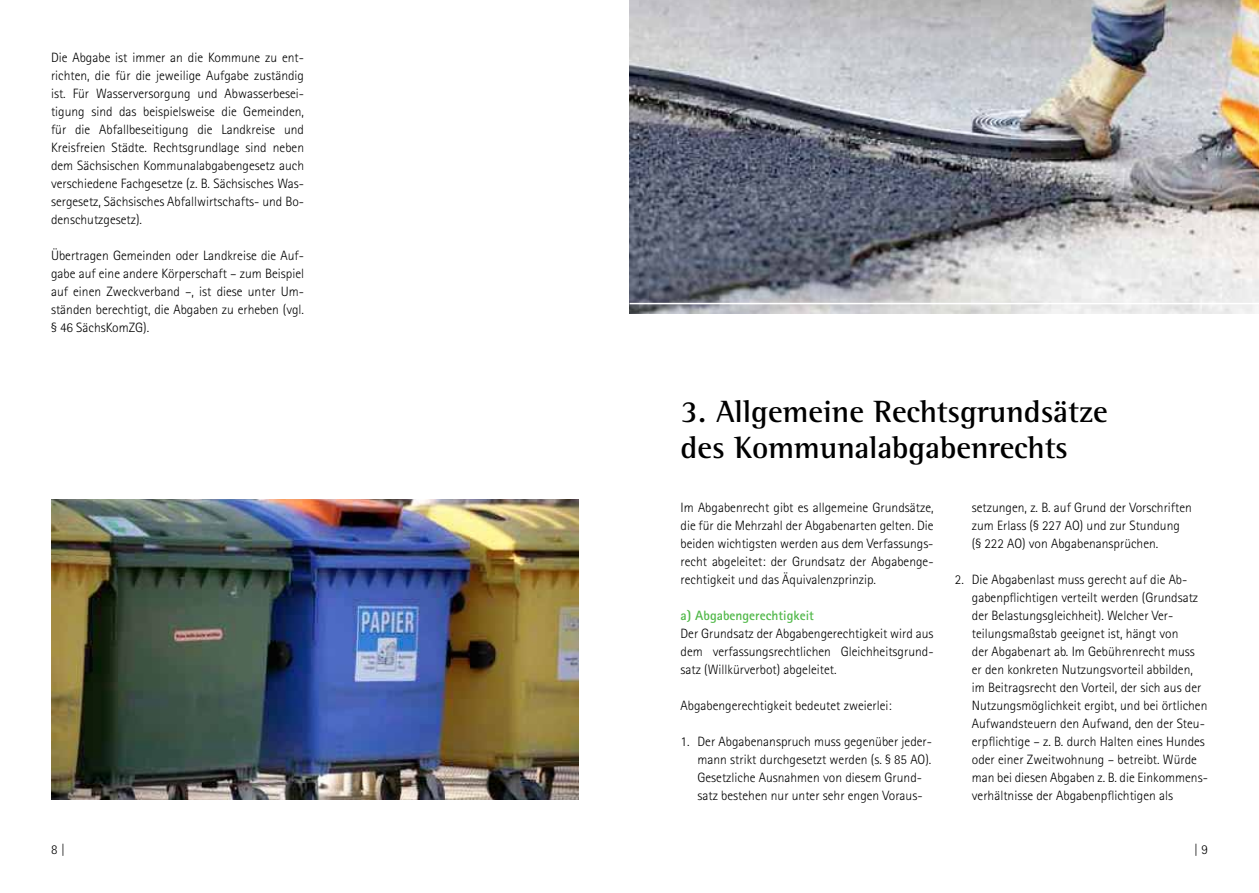
<style>
.page{position:relative;width:1259px;height:893px;background:#fff}
.page>*{position:absolute;margin:0;border:0;box-sizing:border-box;transform-origin:0 0}
.t1{font:700 31.5px/36px "Rotis Semi Serif";color:#000}
.t2{font:300 13.5px/18px "Rotis Sans Serif";color:#000;text-align:justify}
.t3{font:700 13.5px "Rotis Sans Serif";color:#50b848}
</style>
<div class="page">
<img style="left:629px;top:0;width:630px;height:314px">
<hr style="left:629px;top:303px;width:630px;height:1px;background:#fff">
<img style="left:51px;top:500px;width:527px;height:300px">
<p class="t2" style="left:51px;top:48px;width:254px">Die Abgabe ist immer an die Kommune zu ent&shy;richten, die für die jeweilige Aufgabe zuständig ist. Für Wasserversorgung und Abwasserbesei&shy;tigung sind das beispielsweise die Gemeinden, für die Abfallbeseitigung die Landkreise und Kreisfreien Städte. Rechtsgrundlage sind neben dem Sächsischen Kommunalabgabengesetz auch verschiedene Fachgesetze (z. B. Sächsisches Was&shy;sergesetz, Sächsisches Abfallwirtschafts- und Bo&shy;denschutzgesetz).</p>
<p class="t2" style="left:51px;top:246px;width:255px">Übertragen Gemeinden oder Landkreise die Auf&shy;gabe auf eine andere Körperschaft – zum Beispiel auf einen Zweckverband –, ist diese unter Um&shy;ständen berechtigt, die Abgaben zu erheben (vgl. § 46 SächsKomZG).</p>
<h1 class="t1" style="left:680px;top:393px;width:429px">3. Allgemeine Rechtsgrundsätze des Kommunalabgabenrechts</h1>
<p class="t2" style="left:680px;top:498px;width:254px">Im Abgabenrecht gibt es allgemeine Grundsätze, die für die Mehrzahl der Abgabenarten gelten. Die beiden wichtigsten werden aus dem Verfassungs&shy;recht abgeleitet: der Grundsatz der Abgabenge&shy;rechtigkeit und das Äquivalenzprinzip.</p>
<p class="t3" style="left:680px;top:606px;width:135px">a) Abgabengerechtigkeit</p>
<p class="t2" style="left:680px;top:624px;width:254px">Der Grundsatz der Abgabengerechtigkeit wird aus dem verfassungsrechtlichen Gleichheitsgrund&shy;satz (Willkürverbot) abgeleitet.</p>
<p class="t2" style="left:680px;top:696px;width:213px">Abgabengerechtigkeit bedeutet zweierlei:</p>
<p class="t2" style="left:697px;top:732px;width:236px;text-align:left;text-indent:-17px">1. Der Abgabenanspruch muss gegenüber jeder&shy;mann strikt durchgesetzt werden (s. § 85 AO).<br>Gesetzliche Ausnahmen von diesem Grund&shy;satz bestehen nur unter sehr engen Voraus-</p>
<p class="t2" style="left:972px;top:498px;width:221px;text-align:left">setzungen, z. B. auf Grund der Vorschriften zum Erlass (§ 227 AO) und zur Stundung (§ 222 AO) von Abgabenansprüchen.</p>
<p class="t2" style="left:972px;top:570px;width:237px;text-align:left;text-indent:-17px">2. Die Abgabenlast muss gerecht auf die Ab&shy;gabenpflichtigen verteilt werden (Grundsatz der Belastungsgleichheit). Welcher Ver&shy;teilungsmaßstab geeignet ist, hängt von<br>der Abgabenart ab. Im Gebührenrecht muss er den konkreten Nutzungsvorteil abbilden, im Beitragsrecht den Vorteil, der sich aus der Nutzungsmöglichkeit ergibt, und bei örtlichen Aufwandsteuern den Aufwand, den der Steu&shy;erpflichtige – z. B. durch Halten eines Hundes oder einer Zweitwohnung – betreibt. Würde man bei diesen Abgaben z. B. die Einkommens&shy;verhältnisse der Abgabenpflichtigen als</p>
<p class="t2" style="left:51px;top:840px;width:16px">8 |</p>
<p class="t2" style="left:1193px;top:840px;width:16px">| 9</p>
</div>
